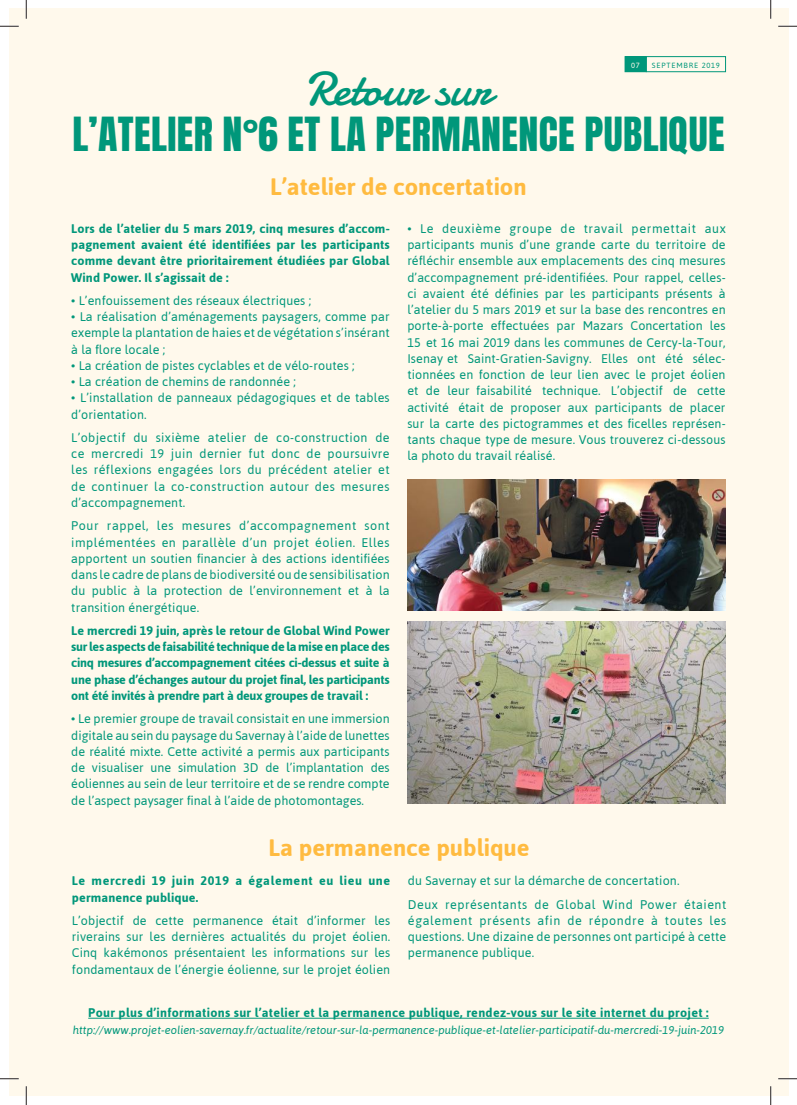
<style>
.page{position:relative;width:797px;height:1105px;background:#fff}
.page>*{position:absolute;margin:0;border:0;box-sizing:border-box;transform-origin:0 0}
.t1{font:48.12px "Damion";color:#00977a}
.t2{font:40px "Anton";letter-spacing:.01em;color:#00977a}
.t3{font:700 23.75px "Asap";color:#ffbb40}
.t4{font:12.5px/16.2px "Asap";letter-spacing:.01em;color:#00977a;text-align:justify}
.t5{font:700 12.5px/16.2px "Asap";letter-spacing:.025em;color:#00977a;text-align:justify}
.t6{font:12.5px/23.4px "Asap";letter-spacing:.04em;color:#00977a}
.t7{font:700 12.5px/16.2px "Asap";letter-spacing:.05em;color:#00977a}
.t8{font:italic 11.25px "Asap";color:#00977a}
.t9{font:7.5px "Asap";letter-spacing:.11em;color:#00977a}
.t10{font:7.5px "Asap";color:#fff9ec}
</style>
<div class="page">
<div style="left:9px;top:9px;width:779px;height:1087px;background:#fff9ec"></div>
<hr style="left:88px;top:1018px;width:620px;height:1px;background:#00977a">
<img style="left:408px;top:480px;width:317px;height:131px">
<img style="left:407px;top:622px;width:318px;height:181px">
<div style="left:625px;top:57px;width:21px;height:15px;background:#00977a"></div>
<div style="left:625px;top:56px;width:21px;height:16px;border:1px solid #00977a"></div>
<div style="left:646px;top:56px;width:79px;height:16px;border:1px solid #00977a"></div>
<svg style="left:0;top:25px;width:19px;height:2px"></svg>
<svg style="left:778px;top:25px;width:19px;height:2px"></svg>
<svg style="left:0;top:1078px;width:19px;height:1px"></svg>
<svg style="left:778px;top:1078px;width:19px;height:1px"></svg>
<svg style="left:25px;top:0;width:2px;height:19px"></svg>
<svg style="left:25px;top:1086px;width:2px;height:19px"></svg>
<svg style="left:770px;top:0;width:1px;height:19px"></svg>
<svg style="left:770px;top:1086px;width:1px;height:19px"></svg>
<p class="t10" style="left:631px;top:60px;width:10px">07</p>
<p class="t9" style="left:652px;top:60px;width:70px">SEPTEMBRE 2019</p>
<h1 class="t1" style="left:305px;top:56px;width:188px">Retour sur</h1>
<h2 class="t2" style="left:73px;top:114px;width:653px">L’ATELIER N°6 ET LA PERMANENCE PUBLIQUE</h2>
<h3 class="t3" style="left:270px;top:171px;width:258px">L’atelier de concertation</h3>
<p class="t5" style="left:71px;top:220px;width:320px">Lors de l’atelier du 5 mars 2019, cinq mesures d’accom&shy;pagnement avaient été identifiées par les participants comme devant être prioritairement étudiées par Global Wind Power. Il s’agissait de :</p>
<p class="t4" style="left:71px;top:292px;width:241px">• L’enfouissement des réseaux électriques ;</p>
<p class="t4" style="left:71px;top:308px;width:320px">• La réalisation d’aménagements paysagers, comme par exemple la plantation de haies et de végétation s’insérant à la flore locale ;</p>
<p class="t4" style="left:71px;top:357px;width:285px">• La création de pistes cyclables et de vélo-routes ;</p>
<p class="t4" style="left:71px;top:373px;width:226px">• La création de chemins de randonnée ;</p>
<p class="t4" style="left:71px;top:389px;width:320px">• L’installation de panneaux pédagogiques et de tables d’orientation.</p>
<p class="t4" style="left:71px;top:429px;width:320px">L’objectif du sixième atelier de co-construction de ce mercredi 19 juin dernier fut donc de poursuivre les réflexions engagées lors du précédent atelier et de continuer la co-construction autour des mesures d’accompagnement.</p>
<p class="t4" style="left:71px;top:517px;width:320px">Pour rappel, les mesures d’accompagnement sont implémentées en parallèle d’un projet éolien. Elles apportent un soutien financier à des actions identifiées dans le cadre de plans de biodiversité ou de sensibilisation du public à la protection de l’environnement et à la transition énergétique.</p>
<p class="t5" style="left:71px;top:622px;width:320px">Le mercredi 19 juin, après le retour de Global Wind Power sur les aspects de faisabilité technique de la mise en place des cinq mesures d’accompagnement citées ci-dessus et suite à une phase d’échanges autour du projet final, les participants ont été invités à prendre part à deux groupes de travail :</p>
<p class="t4" style="left:71px;top:710px;width:320px">• Le premier groupe de travail consistait en une immersion digitale au sein du paysage du Savernay à l’aide de lunettes de réalité mixte. Cette activité a permis aux participants de visualiser une simulation 3D de l’implantation des éoliennes au sein de leur territoire et de se rendre compte de l’aspect paysager final à l’aide de photomontages.</p>
<p class="t4" style="left:407px;top:220px;width:320px">• Le deuxième groupe de travail permettait aux participants munis d’une grande carte du territoire de réfléchir ensemble aux emplacements des cinq mesures d’accompagnement pré-identifiées. Pour rappel, celles&shy;ci avaient été définies par les participants présents à l’atelier du 5 mars 2019 et sur la base des rencontres en porte-à-porte effectuées par Mazars Concertation les 15 et 16 mai 2019 dans les communes de Cercy-la-Tour, Isenay et Saint-Gratien-Savigny. Elles ont été sélec&shy;tionnées en fonction de leur lien avec le projet éolien et de leur faisabilité technique. L’objectif de cette activité était de proposer aux participants de placer sur la carte des pictogrammes et des ficelles représen&shy;tants chaque type de mesure. Vous trouverez ci-dessous la photo du travail réalisé.</p>
<h3 class="t3" style="left:269px;top:831px;width:262px">La permanence publique</h3>
<p class="t7" style="left:72px;top:872px;width:320px">Le mercredi 19 juin 2019 a également eu lieu une permanence publique.</p>
<p class="t4" style="left:72px;top:912px;width:320px">L’objectif de cette permanence était d’informer les riverains sur les dernières actualités du projet éolien.<br>Cinq kakémonos présentaient les informations sur les fondamentaux de l’énergie éolienne, sur le projet éolien</p>
<p class="t6" style="left:408px;top:869px;width:320px">du Savernay et sur la démarche de concertation.<br>Deux représentants de Global Wind Power étaient</p>
<p class="t4" style="left:408px;top:912px;width:320px">également présents afin de répondre à toutes les questions. Une dizaine de personnes ont participé à cette permanence publique.</p>
<p class="t5" style="left:88px;top:1004px;width:622px">Pour plus d’informations sur l’atelier et la permanence publique, rendez-vous sur le site internet du projet :</p>
<p class="t8" style="left:73px;top:1022px;width:653px">http://www.projet-eolien-savernay.fr/actualite/retour-sur-la-permanence-publique-et-latelier-participatif-du-mercredi-19-juin-2019</p>
</div>
